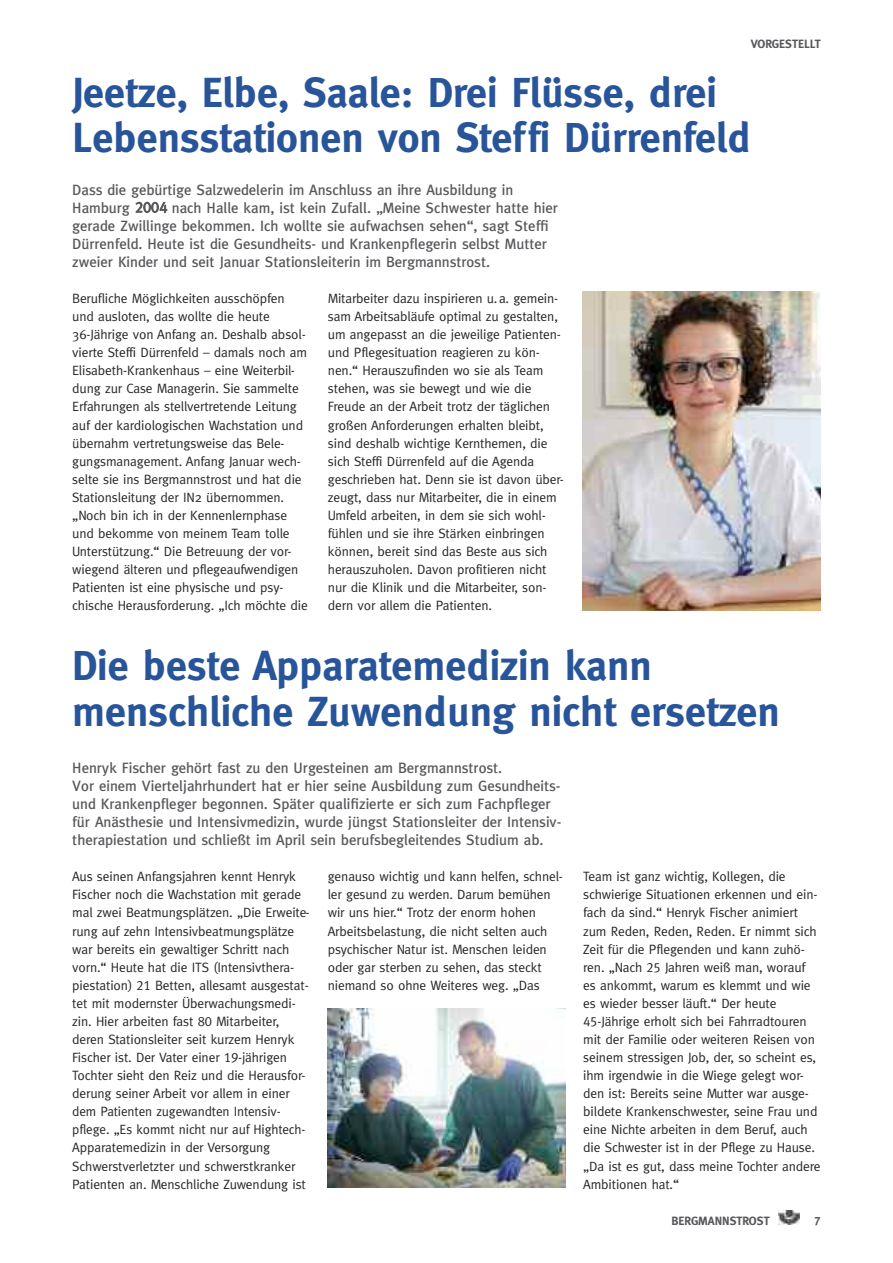
<style>
.page{position:relative;width:893px;height:1263px;background:#fff}
.page>*{position:absolute;margin:0;border:0;box-sizing:border-box;transform-origin:0 0}
.t1{font:700 42px/45px "Meta";color:#28549a}
.t2{font:500 15px/18px "Meta";color:#57585b}
.t3{font:13.5px/18px "Meta";letter-spacing:-.01em;color:#272526}
.t4{font:700 12px "Meta";color:#57585b}
.t5{font:12px "Meta Bold Caps";color:#57585b}
.s1{font-family:"Meta Caps";font-weight:400}
.s2{font-family:"Meta Caps"}
</style>
<div class="page">
<img style="left:778px;top:1210px;width:21px;height:15px">
<img style="left:583px;top:291px;width:238px;height:319px">
<img style="left:327px;top:1008px;width:239px;height:180px">
<p class="t4" style="left:751px;top:37px;width:71px">VORGESTELLT</p>
<h1 class="t1" style="left:72px;top:70px;width:680px">Jeetze, Elbe, Saale: Drei Flüsse, drei<br>Lebensstationen von Steffi Dürrenfeld</h1>
<p class="t2" style="left:72px;top:180px;width:487px">Dass die gebürtige Salzwedelerin im Anschluss an ihre Ausbildung in Hamburg <span class="s1">2004</span> nach Halle kam, ist kein Zufall. „Meine Schwester hatte hier gerade Zwillinge bekommen. Ich wollte sie aufwachsen sehen“, sagt Steffi Dürrenfeld. Heute ist die Gesundheits- und Krankenpflegerin selbst Mutter zweier Kinder und seit Januar Stationsleiterin im Bergmannstrost.</p>
<p class="t3" style="left:72px;top:289px;width:237px">Berufliche Möglichkeiten ausschöpfen und ausloten, das wollte die heute 36-Jährige von Anfang an. Deshalb absol&shy;vierte Steffi Dürrenfeld – damals noch am Elisabeth-Krankenhaus – eine Weiterbil&shy;dung zur Case Managerin. Sie sammelte Erfahrungen als stellvertretende Leitung auf der kardiologischen Wachstation und übernahm vertretungsweise das Bele&shy;gungsmanagement. Anfang Januar wech&shy;selte sie ins Bergmannstrost und hat die Stationsleitung der IN2 übernommen. „Noch bin ich in der Kennenlernphase und bekomme von meinem Team tolle Unterstützung.“ Die Betreuung der vor&shy;wiegend älteren und pflegeaufwendigen Patienten ist eine physische und psy&shy;chische Herausforderung. „Ich möchte die</p>
<p class="t3" style="left:328px;top:289px;width:238px">Mitarbeiter dazu inspirieren u.a. gemein&shy;sam Arbeitsabläufe optimal zu gestalten, um angepasst an die jeweilige Patienten&shy;und Pflegesituation reagieren zu kön&shy;nen.“ Herauszufinden wo sie als Team stehen, was sie bewegt und wie die Freude an der Arbeit trotz der täglichen großen Anforderungen erhalten bleibt, sind deshalb wichtige Kernthemen, die sich Steffi Dürrenfeld auf die Agenda geschrieben hat. Denn sie ist davon über&shy;zeugt, dass nur Mitarbeiter, die in einem Umfeld arbeiten, in dem sie sich wohl&shy;fühlen und sie ihre Stärken einbringen können, bereit sind das Beste aus sich herauszuholen. Davon profitieren nicht nur die Klinik und die Mitarbeiter, son&shy;dern vor allem die Patienten.</p>
<h1 class="t1" style="left:72px;top:643px;width:709px">Die beste Apparatemedizin kann menschliche Zuwendung nicht ersetzen</h1>
<p class="t2" style="left:72px;top:758px;width:491px">Henryk Fischer gehört fast zu den Urgesteinen am Bergmannstrost.<br>Vor einem Vierteljahrhundert hat er hier seine Ausbildung zum Gesundheits&shy;und Krankenpfleger begonnen. Später qualifizierte er sich zum Fachpfleger für Anästhesie und Intensivmedizin, wurde jüngst Stationsleiter der Intensiv&shy;therapiestation und schließt im April sein berufsbegleitendes Studium ab.</p>
<p class="t3" style="left:72px;top:868px;width:239px">Aus seinen Anfangsjahren kennt Henryk Fischer noch die Wachstation mit gerade mal zwei Beatmungsplätzen. „Die Erweite&shy;rung auf zehn Intensivbeatmungsplätze war bereits ein gewaltiger Schritt nach vorn.“ Heute hat die ITS (Intensivthera&shy;piestation) <span class="s2">21</span> Betten, allesamt ausgestat&shy;tet mit modernster Überwachungsmedi&shy;zin. Hier arbeiten fast <span class="s2">80</span> Mitarbeiter, deren Stationsleiter seit kurzem Henryk Fischer ist. Der Vater einer <span class="s2">19</span>-jährigen Tochter sieht den Reiz und die Herausfor&shy;derung seiner Arbeit vor allem in einer dem Patienten zugewandten Intensiv&shy;pflege. „Es kommt nicht nur auf Hightech-Apparatemedizin in der Versorgung Schwerstverletzter und schwerstkranker Patienten an. Menschliche Zuwendung ist</p>
<p class="t3" style="left:328px;top:868px;width:237px">genauso wichtig und kann helfen, schnel&shy;ler gesund zu werden. Darum bemühen wir uns hier.“ Trotz der enorm hohen Arbeitsbelastung, die nicht selten auch psychischer Natur ist. Menschen leiden oder gar sterben zu sehen, das steckt niemand so ohne Weiteres weg. „Das</p>
<p class="t3" style="left:583px;top:868px;width:239px">Team ist ganz wichtig, Kollegen, die schwierige Situationen erkennen und ein&shy;fach da sind.“ Henryk Fischer animiert zum Reden, Reden, Reden. Er nimmt sich Zeit für die Pflegenden und kann zuhö&shy;ren. „Nach <span class="s2">25</span> Jahren weiß man, worauf es ankommt, warum es klemmt und wie es wieder besser läuft.“ Der heute <span class="s2">45</span>-Jährige erholt sich bei Fahrradtouren mit der Familie oder weiteren Reisen von seinem stressigen Job, der, so scheint es, ihm irgendwie in die Wiege gelegt wor&shy;den ist: Bereits seine Mutter war ausge&shy;bildete Krankenschwester, seine Frau und eine Nichte arbeiten in dem Beruf, auch die Schwester ist in der Pflege zu Hause. „Da ist es gut, dass meine Tochter andere Ambitionen hat.“</p>
<p class="t4" style="left:671px;top:1213px;width:100px">BERGMANNSTROST</p>
<p class="t5" style="left:814px;top:1213px;width:8px">7</p>
</div>
